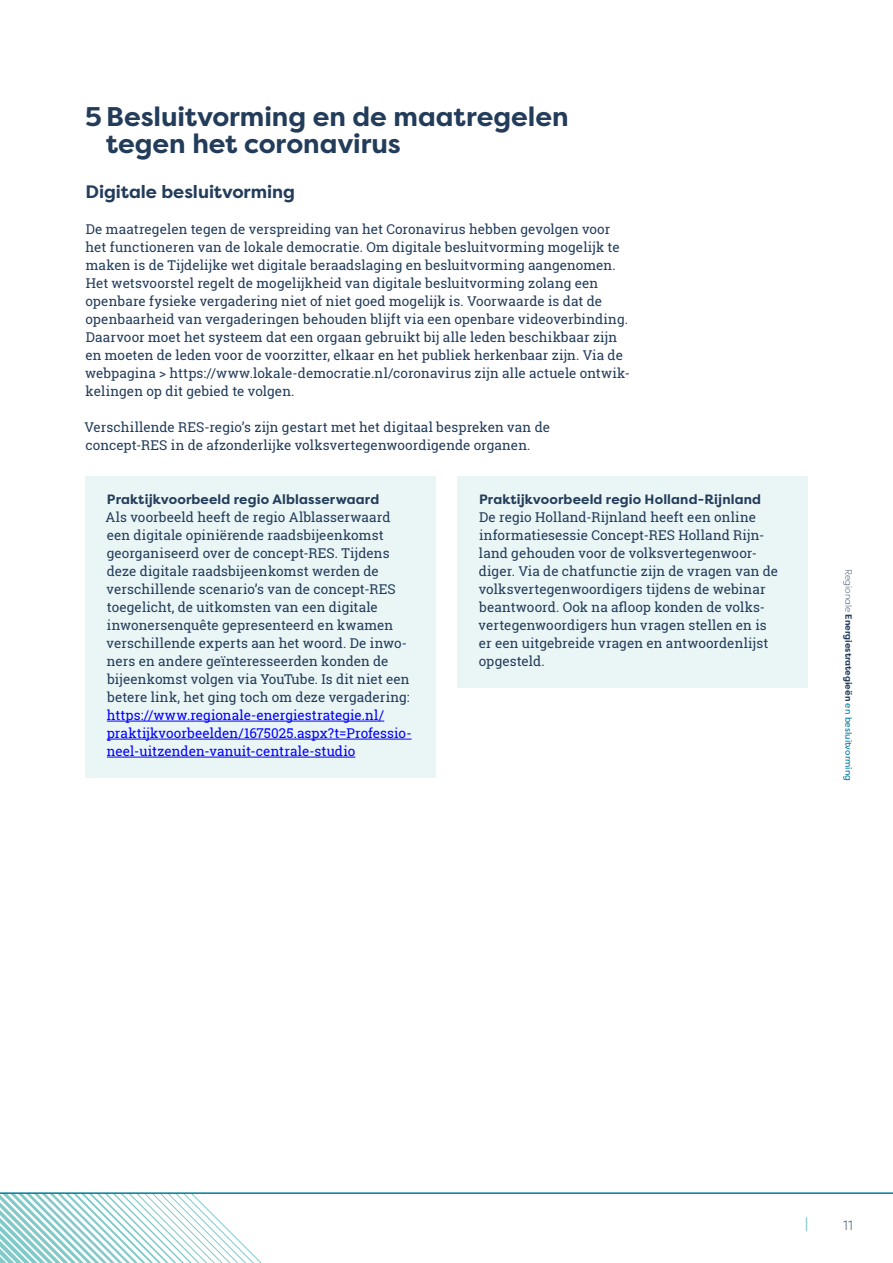
<style>
.page{position:relative;width:893px;height:1263px;background:#fff}
.page>*{position:absolute;margin:0;border:0;box-sizing:border-box;transform-origin:0 0}
.t1{font:700 27px/27px "Filson Pro";letter-spacing:-.005em;color:#223c5a}
.t2{font:700 18px "Filson Pro";color:#223c5a}
.t3{font:700 13.8px "Filson Pro";color:#81cac9}
.t4{font:13.5px/18px "Roboto Slab";letter-spacing:.005em;color:#223c5a}
.t5{font:13.5px/18px "Roboto Slab";letter-spacing:.005em;color:#00f}
.t6{font:700 13.5px "Filson Pro";letter-spacing:.01em;color:#223c5a}
.t7{font:300 13.5px "Filson Pro";color:#223c5a}
.t8{font:700 9px "Filson Pro";color:#223c5a}
.s1{font-weight:300}
.s2{font-weight:400;color:#007b9c}
</style>
<div class="page">
<svg style="left:0;top:1194px;width:262px;height:69px"></svg>
<hr style="left:0;top:1192px;width:893px;height:2px;background:#007b9c">
<div style="left:85px;top:476px;width:351px;height:31px;background:#eaf5f5"></div>
<div style="left:85px;top:508px;width:351px;height:252px;background:#eaf5f5"></div>
<hr style="left:107px;top:721px;width:277px;height:1px;background:#00f">
<hr style="left:107px;top:739px;width:305px;height:1px;background:#00f">
<hr style="left:107px;top:757px;width:248px;height:1px;background:#00f">
<div style="left:85px;top:760px;width:351px;height:18px;background:#eaf5f5"></div>
<div style="left:457px;top:476px;width:351px;height:31px;background:#eaf5f5"></div>
<div style="left:457px;top:508px;width:351px;height:180px;background:#eaf5f5"></div>
<h1 class="t1" style="left:106px;top:103px;width:464px;text-indent:-21px">5 Besluitvorming en de maatregelen tegen het coronavirus</h1>
<h2 class="t2" style="left:85px;top:180px;width:211px">Digitale besluitvorming</h2>
<p class="t4" style="left:85px;top:220px;width:546px">De maatregelen tegen de verspreiding van het Coronavirus hebben gevolgen voor het functioneren van de lokale democratie. Om digitale besluitvorming mogelijk te maken is de Tijdelijke wet digitale beraadslaging en besluitvorming aangenomen.<br>Het wetsvoorstel regelt de mogelijkheid van digitale besluitvorming zolang een openbare fysieke vergadering niet of niet goed mogelijk is. Voorwaarde is dat de openbaarheid van vergaderingen behouden blijft via een openbare videoverbinding.<br>Daarvoor moet het systeem dat een orgaan gebruikt bij alle leden beschikbaar zijn en moeten de leden voor de voorzitter, elkaar en het publiek herkenbaar zijn. Via de webpagina &gt; https://www.lokale-democratie.nl/coronavirus zijn alle actuele ontwik&shy;kelingen op dit gebied te volgen.</p>
<p class="t4" style="left:85px;top:418px;width:467px">Verschillende RES-regio’s zijn gestart met het digitaal bespreken van de concept-RES in de afzonderlijke volksvertegenwoordigende organen.</p>
<p class="t6" style="left:107px;top:491px;width:274px">Praktijkvoorbeeld regio Alblasserwaard</p>
<p class="t4" style="left:106px;top:508px;width:305px">Als voorbeeld heeft de regio Alblasserwaard een digitale opiniërende raadsbijeenkomst georganiseerd over de concept-RES. Tijdens deze digitale raadsbijeenkomst werden de verschillende scenario’s van de concept-RES toegelicht, de uitkomsten van een digitale inwonersenquête gepresenteerd en kwamen verschillende experts aan het woord. De inwo&shy;ners en andere geïnteresseerden konden de bijeenkomst volgen via YouTube. Is dit niet een betere link, het ging toch om deze vergadering:</p>
<p class="t5" style="left:107px;top:706px;width:306px">https://www.regionale-energiestrategie.nl/ praktijkvoorbeelden/1675025.aspx?t=Professio&shy;neel-uitzenden-vanuit-centrale-studio</p>
<p class="t6" style="left:479px;top:491px;width:284px">Praktijkvoorbeeld regio Holland-Rijnland</p>
<p class="t4" style="left:479px;top:508px;width:301px">De regio Holland-Rijnland heeft een online informatiesessie Concept-RES Holland Rijn&shy;land gehouden voor de volksvertegenwoor&shy;diger. Via de chatfunctie zijn de vragen van de volksvertegenwoordigers tijdens de webinar beantwoord. Ook na afloop konden de volks&shy;vertegenwoordigers hun vragen stellen en is er een uitgebreide vragen en antwoordenlijst opgesteld.</p>
<p class="t8" style="left:854px;top:569px;width:213px;rotate:90deg"><span class="s1">Regionale</span> Energiestrategieën <span class="s2">en besluitvorming</span></p>
<p class="t3" style="left:805px;top:1214px;width:5px">|</p>
<p class="t7" style="left:843px;top:1216px;width:11px">11</p>
</div>
